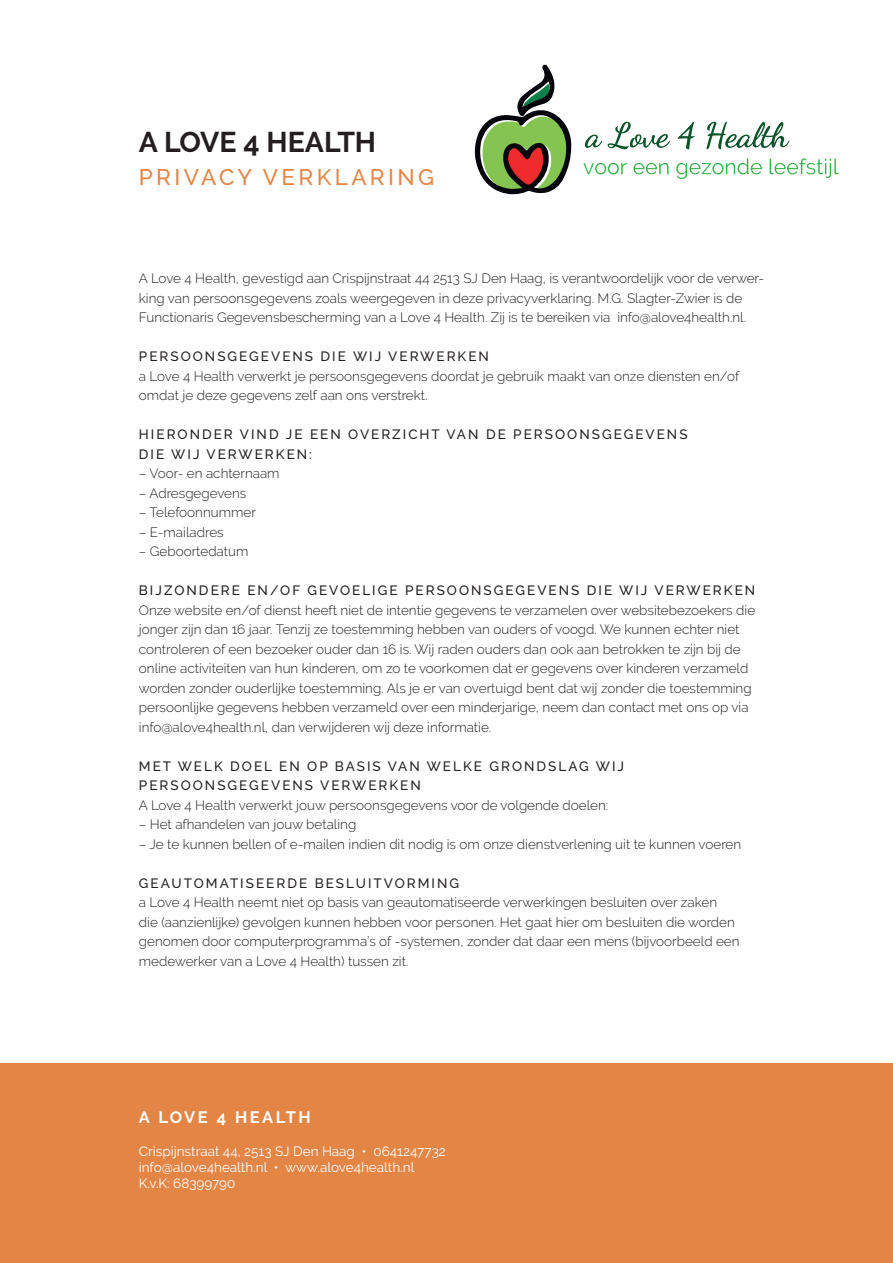
<style>
.page{position:relative;width:893px;height:1263px;background:#fff}
.page>*{position:absolute;margin:0;border:0;box-sizing:border-box;transform-origin:0 0}
.t1{font:700 28.5px "Raleway";color:#231f20}
.t2{font:500 22.5px "Raleway";letter-spacing:.15em;color:#e38545}
.t3{font:700 16.5px "Raleway";letter-spacing:.15em;color:#fff}
.t4{font:300 13.5px/19.5px "Raleway";color:#231f20}
.t5{font:500 13.5px/19.5px "Raleway";letter-spacing:.15em;color:#231f20}
.t6{font:13.5px/16.2px "Raleway";color:#fff}
</style>
<div class="page">
<div style="left:0;top:1064px;width:893px;height:199px;background:#e38545"></div>
<svg style="left:474px;top:65px;width:97px;height:130px"></svg>
<svg style="left:585px;top:122px;width:205px;height:27px"></svg>
<svg style="left:583px;top:163px;width:44px;height:11px"></svg>
<svg style="left:633px;top:163px;width:35px;height:11px"></svg>
<svg style="left:676px;top:159px;width:86px;height:20px"></svg>
<svg style="left:770px;top:158px;width:69px;height:20px"></svg>
<h1 class="t1" style="left:139px;top:126px;width:239px">A LOVE 4 HEALTH</h1>
<h2 class="t2" style="left:139px;top:164px;width:297px">PRIVACY VERKLARING</h2>
<p class="t4" style="left:139px;top:269px;width:627px">A Love 4 Health, gevestigd aan Crispijnstraat 44 2513 SJ Den Haag, is verantwoordelijk voor de verwer&shy;king van persoonsgegevens zoals weergegeven in deze privacyverklaring. M.G. Slagter-Zwier is de<br>Functionaris Gegevensbescherming van a Love 4 Health. Zij is te bereiken via info@alove4health.nl.</p>
<p class="t5" style="left:139px;top:347px;width:352px">PERSOONSGEGEVENS DIE WIJ VERWERKEN</p>
<p class="t4" style="left:139px;top:366px;width:602px">a Love 4 Health verwerkt je persoonsgegevens doordat je gebruik maakt van onze diensten en/of omdat je deze gegevens zelf aan ons verstrekt.</p>
<p class="t5" style="left:139px;top:425px;width:550px">HIERONDER VIND JE EEN OVERZICHT VAN DE PERSOONSGEGEVENS<br>DIE WIJ VERWERKEN:</p>
<p class="t4" style="left:139px;top:464px;width:142px">– Voor- en achternaam</p>
<p class="t4" style="left:139px;top:483px;width:109px">– Adresgegevens</p>
<p class="t4" style="left:139px;top:503px;width:119px">– Telefoonnummer</p>
<p class="t4" style="left:139px;top:522px;width:86px">– E-mailadres</p>
<p class="t4" style="left:139px;top:542px;width:111px">– Geboortedatum</p>
<p class="t5" style="left:139px;top:581px;width:618px">BIJZONDERE EN/OF GEVOELIGE PERSOONSGEGEVENS DIE WIJ VERWERKEN</p>
<p class="t4" style="left:139px;top:600px;width:618px">Onze website en/of dienst heeft niet de intentie gegevens te verzamelen over websitebezoekers die jonger zijn dan 16 jaar. Tenzij ze toestemming hebben van ouders of voogd. We kunnen echter niet controleren of een bezoeker ouder dan 16 is. Wij raden ouders dan ook aan betrokken te zijn bij de online activiteiten van hun kinderen, om zo te voorkomen dat er gegevens over kinderen verzameld worden zonder ouderlijke toestemming. Als je er van overtuigd bent dat wij zonder die toestemming persoonlijke gegevens hebben verzameld over een minderjarige, neem dan contact met ons op via info@alove4health.nl, dan verwijderen wij deze informatie.</p>
<p class="t5" style="left:139px;top:756px;width:487px">MET WELK DOEL EN OP BASIS VAN WELKE GRONDSLAG WIJ<br>PERSOONSGEGEVENS VERWERKEN</p>
<p class="t4" style="left:139px;top:795px;width:471px">A Love 4 Health verwerkt jouw persoonsgegevens voor de volgende doelen:</p>
<p class="t4" style="left:139px;top:815px;width:219px">– Het afhandelen van jouw betaling</p>
<p class="t4" style="left:139px;top:834px;width:604px">– Je te kunnen bellen of e-mailen indien dit nodig is om onze dienstverlening uit te kunnen voeren</p>
<p class="t5" style="left:139px;top:873px;width:322px">GEAUTOMATISEERDE BESLUITVORMING</p>
<p class="t4" style="left:139px;top:893px;width:602px">a Love 4 Health neemt niet op basis van geautomatiseerde verwerkingen besluiten over zaken<br>die (aanzienlijke) gevolgen kunnen hebben voor personen. Het gaat hier om besluiten die worden genomen door computerprogramma’s of -systemen, zonder dat daar een mens (bijvoorbeeld een medewerker van a Love 4 Health) tussen zit.</p>
<p class="t3" style="left:139px;top:1108px;width:174px">A LOVE 4 HEALTH</p>
<p class="t6" style="left:139px;top:1143px;width:308px">Crispijnstraat 44, 2513 SJ Den Haag • 0641247732 info@alove4health.nl • www.alove4health.nl<br>K.v.K: 68399790</p>
</div>
